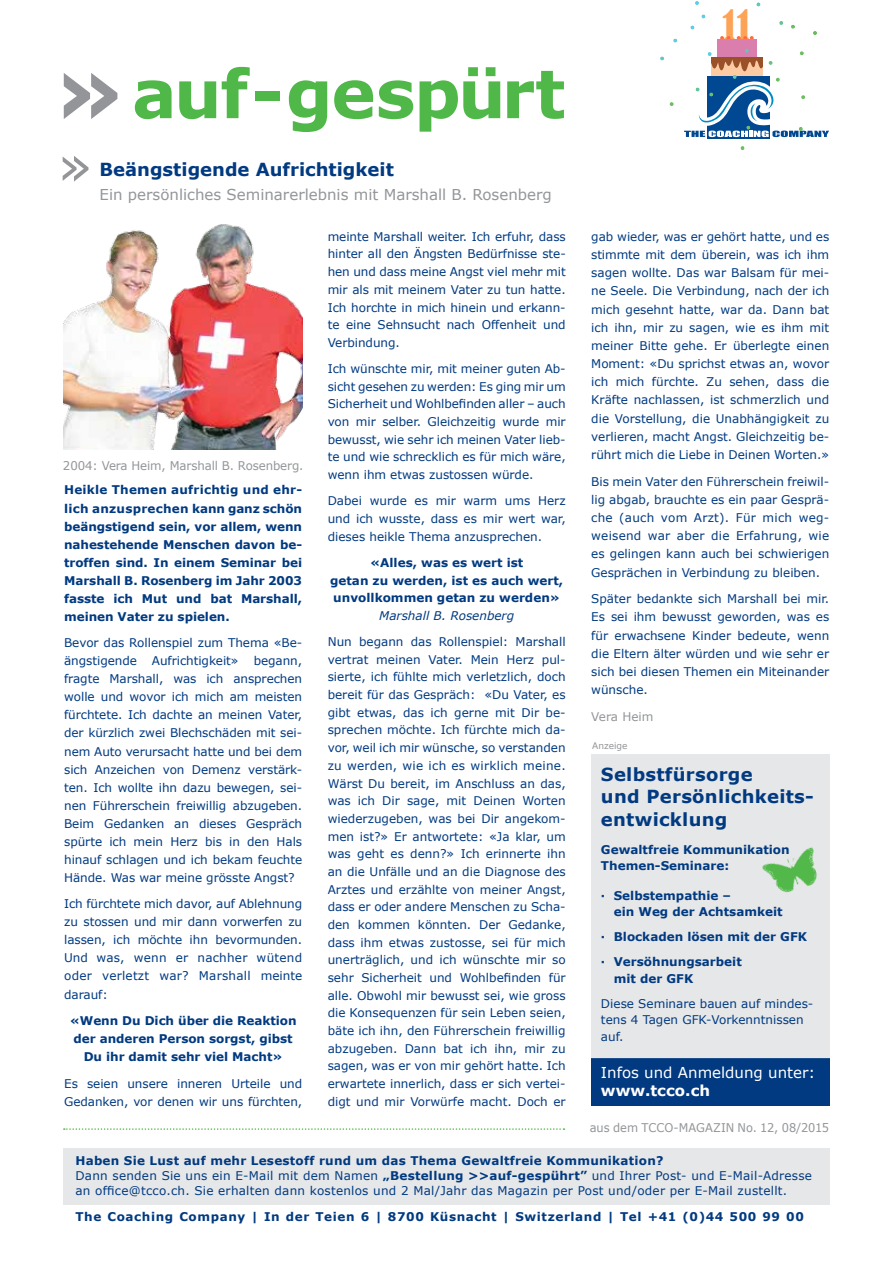
<style>
.page{position:relative;width:893px;height:1263px;background:#fff}
.page>*{position:absolute;margin:0;border:0;box-sizing:border-box;transform-origin:0 0}
.t1{font:700 67.05px "Verdana";letter-spacing:-.02em;color:#50b848}
.t2{font:54px "Verdana";color:#939598}
.t3{font:condensed 38.7px "Bernard";color:#fca355}
.t4{font:700 18px/22.5px "Verdana";letter-spacing:.015em;color:#013a81}
.t5{font:15px "Verdana";color:#939598}
.t6{font:15px "Verdana";color:#fff}
.t7{font:700 15px "Verdana";color:#fff}
.t8{font:12px/17.7px "Verdana";color:#013a81;text-align:justify}
.t9{font:700 12px/18px "Verdana";color:#013a81}
.t10{font:12px/15px "Verdana";letter-spacing:.02em;color:#013a81}
.t11{font:700 12px "Verdana";letter-spacing:.05em;color:#013a81}
.t12{font:12px "Verdana";letter-spacing:-.01em;color:#939598}
.t13{font:12px "Verdana";letter-spacing:-.01em;color:#939598;scale:.95 1}
.t14{font:italic 12px "Verdana";color:#013a81}
.t15{font:9px "Verdana";color:#939598}
.s1{font-size:89.4px;color:#939598}
.s2{font-weight:700}
</style>
<div class="page">
<svg style="left:64px;top:1128px;width:500px;height:2px"></svg>
<div style="left:64px;top:1148px;width:766px;height:57px;background:#e6e7e8"></div>
<div style="left:707px;top:77px;width:63px;height:62px;background:#004892"></div>
<svg style="left:660px;top:56px;width:4px;height:4px"></svg>
<svg style="left:669px;top:102px;width:5px;height:4px"></svg>
<svg style="left:740px;top:146px;width:5px;height:4px"></svg>
<svg style="left:673px;top:38px;width:4px;height:5px"></svg>
<svg style="left:684px;top:1px;width:145px;height:136px"></svg>
<div style="left:591px;top:754px;width:238px;height:352px;background:#e6e7e8"></div>
<div style="left:591px;top:1058px;width:238px;height:48px;background:#013a81"></div>
<img style="left:762px;top:847px;width:55px;height:46px">
<img style="left:64px;top:224px;width:238px;height:226px">
<svg style="left:289px;top:405px;width:14px;height:45px"></svg>
<h1 class="t1" style="left:51px;top:50px;width:516px"><span class="s1">»</span>auf-gespürt</h1>
<h2 class="t2" style="left:58px;top:129px;width:36px">»</h2>
<h3 class="t4" style="left:100px;top:158px;width:296px">Beängstigende Aufrichtigkeit</h3>
<p class="t5" style="left:100px;top:184px;width:454px">Ein persönliches Seminarerlebnis mit Marshall B. Rosenberg</p>
<p class="t12" style="left:63px;top:457px;width:242px">2004: Vera Heim, Marshall B. Rosenberg.</p>
<p class="t9" style="left:64px;top:481px;width:239px;text-align:justify">Heikle Themen aufrichtig und ehr&shy;lich anzusprechen kann ganz schön beängstigend sein, vor allem, wenn nahestehende Menschen davon be&shy;troffen sind. In einem Seminar bei Marshall B. Rosenberg im Jahr 2003 fasste ich Mut und bat Marshall, meinen Vater zu spielen.</p>
<p class="t8" style="left:64px;top:634px;width:240px">Bevor das Rollenspiel zum Thema «Be&shy;ängstigende Aufrichtigkeit» begann, fragte Marshall, was ich ansprechen wolle und wovor ich mich am meisten fürchtete. Ich dachte an meinen Vater, der kürzlich zwei Blechschäden mit sei&shy;nem Auto verursacht hatte und bei dem sich Anzeichen von Demenz verstärk&shy;ten. Ich wollte ihn dazu bewegen, sei&shy;nen Führerschein freiwillig abzugeben.<br>Beim Gedanken an dieses Gespräch spürte ich mein Herz bis in den Hals hinauf schlagen und ich bekam feuchte Hände. Was war meine grösste Angst?</p>
<p class="t8" style="left:64px;top:895px;width:240px">Ich fürchtete mich davor, auf Ablehnung zu stossen und mir dann vorwerfen zu lassen, ich möchte ihn bevormunden.<br>Und was, wenn er nachher wütend oder verletzt war? Marshall meinte darauf:</p>
<p class="t9" style="left:70px;top:1012px;width:228px;text-align:center">«Wenn Du Dich über die Reaktion der anderen Person sorgst, gibst<br>Du ihr damit sehr viel Macht»</p>
<p class="t8" style="left:64px;top:1074px;width:240px">Es seien unsere inneren Urteile und<br>Gedanken, vor denen wir uns fürchten,</p>
<p class="t8" style="left:328px;top:227px;width:240px">meinte Marshall weiter. Ich erfuhr, dass hinter all den Ängsten Bedürfnisse ste&shy;hen und dass meine Angst viel mehr mit mir als mit meinem Vater zu tun hatte.<br>Ich horchte in mich hinein und erkann&shy;te eine Sehnsucht nach Offenheit und Verbindung.</p>
<p class="t8" style="left:328px;top:360px;width:240px">Ich wünschte mir, mit meiner guten Ab&shy;sicht gesehen zu werden: Es ging mir um Sicherheit und Wohlbefinden aller – auch von mir selber. Gleichzeitig wurde mir bewusst, wie sehr ich meinen Vater lieb&shy;te und wie schrecklich es für mich wäre, wenn ihm etwas zustossen würde.</p>
<p class="t8" style="left:328px;top:492px;width:240px">Dabei wurde es mir warm ums Herz und ich wusste, dass es mir wert war, dieses heikle Thema anzusprechen.</p>
<p class="t9" style="left:330px;top:554px;width:235px;text-align:center">«Alles, was es wert ist<br>getan zu werden, ist es auch wert, unvollkommen getan zu werden»</p>
<p class="t14" style="left:379px;top:608px;width:136px">Marshall B. Rosenberg</p>
<p class="t8" style="left:328px;top:633px;width:240px">Nun begann das Rollenspiel: Marshall vertrat meinen Vater. Mein Herz pul&shy;sierte, ich fühlte mich verletzlich, doch bereit für das Gespräch: «Du Vater, es gibt etwas, das ich gerne mit Dir be&shy;sprechen möchte. Ich fürchte mich da&shy;vor, weil ich mir wünsche, so verstanden zu werden, wie ich es wirklich meine.<br>Wärst Du bereit, im Anschluss an das, was ich Dir sage, mit Deinen Worten wiederzugeben, was bei Dir angekom&shy;men ist?» Er antwortete: «Ja klar, um was geht es denn?» Ich erinnerte ihn an die Unfälle und an die Diagnose des Arztes und erzählte von meiner Angst, dass er oder andere Menschen zu Scha&shy;den kommen könnten. Der Gedanke, dass ihm etwas zustosse, sei für mich unerträglich, und ich wünschte mir so sehr Sicherheit und Wohlbefinden für alle. Obwohl mir bewusst sei, wie gross die Konsequenzen für sein Leben seien, bäte ich ihn, den Führerschein freiwillig abzugeben. Dann bat ich ihn, mir zu sagen, was er von mir gehört hatte. Ich erwartete innerlich, dass er sich vertei&shy;digt und mir Vorwürfe macht. Doch er</p>
<h3 class="t3" style="left:722px;top:3px;width:31px">11</h3>
<p class="t8" style="left:591px;top:227px;width:240px;line-height:18.1px">gab wieder, was er gehört hatte, und es stimmte mit dem überein, was ich ihm sagen wollte. Das war Balsam für mei&shy;ne Seele. Die Verbindung, nach der ich mich gesehnt hatte, war da. Dann bat ich ihn, mir zu sagen, wie es ihm mit meiner Bitte gehe. Er überlegte einen Moment: «Du sprichst etwas an, wovor ich mich fürchte. Zu sehen, dass die Kräfte nachlassen, ist schmerzlich und die Vorstellung, die Unabhängigkeit zu verlieren, macht Angst. Gleichzeitig be&shy;rührt mich die Liebe in Deinen Worten.»</p>
<p class="t8" style="left:591px;top:472px;width:240px;line-height:18.1px">Bis mein Vater den Führerschein freiwil&shy;lig abgab, brauchte es ein paar Gesprä&shy;che (auch vom Arzt). Für mich weg&shy;weisend war aber die Erfahrung, wie es gelingen kann auch bei schwierigen Gesprächen in Verbindung zu bleiben.</p>
<p class="t8" style="left:591px;top:590px;width:240px;line-height:18.1px">Später bedankte sich Marshall bei mir.<br>Es sei ihm bewusst geworden, was es für erwachsene Kinder bedeute, wenn die Eltern älter würden und wie sehr er sich bei diesen Themen ein Miteinander wünsche.</p>
<p class="t12" style="left:591px;top:708px;width:64px">Vera Heim</p>
<p class="t15" style="left:592px;top:739px;width:37px">Anzeige</p>
<h3 class="t4" style="left:601px;top:763px;width:214px">Selbstfürsorge<br>und Persönlichkeits&shy;entwicklung</h3>
<p class="t9" style="left:601px;top:841px;width:190px;line-height:16.5px">Gewaltfreie Kommunikation<br>Themen-Seminare:</p>
<p class="t9" style="left:614px;top:887px;width:170px;line-height:16.5px;text-indent:-13px">· Selbstempathie –<br>ein Weg der Achtsamkeit</p>
<p class="t9" style="left:601px;top:924px;width:208px;line-height:25px">· Blockaden lösen mit der GFK · Versöhnungsarbeit</p>
<p class="t9" style="left:614px;top:969px;width:81px">mit der GFK</p>
<p class="t8" style="left:601px;top:995px;width:214px;line-height:16.5px;text-align:left">Diese Seminare bauen auf mindes&shy;tens 4 Tagen GFK-Vorkenntnissen auf.</p>
<p class="t6" style="left:601px;top:1062px;width:216px">Infos und Anmeldung unter:</p>
<p class="t7" style="left:601px;top:1081px;width:111px">www.tcco.ch</p>
<p class="t13" style="left:590px;top:1119px;width:254px">aus dem TCCO-MAGAZIN No. 12, 08/2015</p>
<p class="t10" style="left:75px;top:1152px;width:738px"><span class="s2">Haben Sie Lust auf mehr Lesestoff rund um das Thema Gewaltfreie Kommunikation?<br></span>Dann senden Sie uns ein E-Mail mit dem Namen <span class="s2">„Bestellung &gt;&gt;auf-gespührt”</span> und Ihrer Post- und E-Mail-Adresse an office@tcco.ch. Sie erhalten dann kostenlos und 2 Mal/Jahr das Magazin per Post und/oder per E-Mail zustellt.</p>
<p class="t11" style="left:75px;top:1208px;width:730px">The Coaching Company | In der Teien 6 | 8700 Küsnacht | Switzerland | Tel +41 (0)44 500 99 00</p>
</div>
